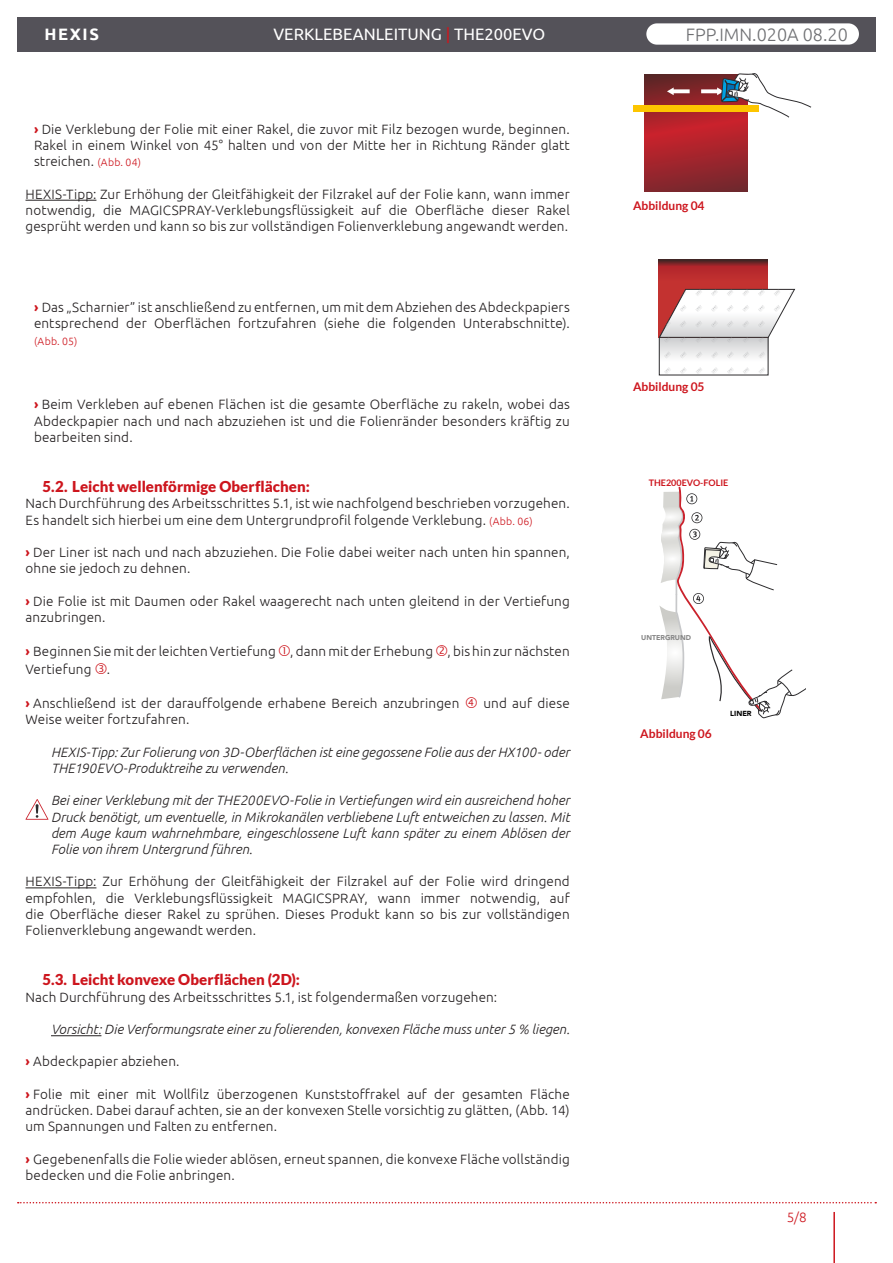
<style>
.page{position:relative;width:893px;height:1263px;background:#fff}
.page>*{position:absolute;margin:0;border:0;box-sizing:border-box;transform-origin:0 0}
.t1{font:300 18px "Ubuntu";color:#6f7073}
.t2{font:16.5px "Ubuntu";color:#fff}
.t3{font:700 16.5px "Ubuntu";letter-spacing:.1em;color:#fff}
.t4{font:900 15px "Lato";color:#cd151d}
.t5{font:300 13.5px/16.2px "Ubuntu";letter-spacing:.01em;color:#231f20}
.avertissement{font:italic 300 13.5px/16.2px "Ubuntu";color:#231f20}
.t6{font:300 13.5px "Ubuntu";color:#cd151d}
.légende{font:700 12px "Lato";color:#cd151d}
.t7{font:300 10.5px "Ubuntu";color:#cd151d}
.t8{font:700 9px "Lato";color:#cd151d}
.t9{font:900 7.35px "Avenir LT Std";color:#000}
.t10{font:900 7.05px "Avenir LT Std";color:#878787}
.s1{color:#cd151d}
.s2{font-weight:700;color:#cd151d}
.s3{font-size:10.5px;color:#cd151d}
</style>
<div class="page">
<svg style="left:18px;top:1202px;width:858px;height:1px"></svg>
<hr style="left:833px;top:1212px;width:2px;height:51px;background:#cd151d">
<div style="left:17px;top:17px;width:859px;height:34px;background:#545259"></div>
<hr style="left:26px;top:200px;width:70px;height:1px;background:#231f20">
<hr style="left:26px;top:887px;width:70px;height:1px;background:#231f20">
<hr style="left:51px;top:1035px;width:50px;height:1px;background:#231f20">
<svg style="left:644px;top:75px;width:103px;height:116px;background:#9d252b"></svg>
<svg style="left:667px;top:87px;width:23px;height:8px"></svg>
<div style="left:633px;top:105px;width:125px;height:6px;background:#fdc500"></div>
<svg style="left:701px;top:73px;width:110px;height:45px"></svg>
<svg style="left:658px;top:260px;width:109px;height:77px"></svg>
<svg style="left:659px;top:273px;width:136px;height:101px"></svg>
<svg style="left:659px;top:486px;width:146px;height:232px"></svg>
<svg style="left:26px;top:799px;width:22px;height:21px"></svg>
<div style="left:646px;top:23px;width:213px;height:22px;background:#fff;border-radius:11px"></div>
<p class="t3" style="left:44px;top:25px;width:56px">HEXIS</p>
<p class="t2" style="left:273px;top:25px;width:273px">VERKLEBEANLEITUNG <span class="s1">|</span> THE200EVO</p>
<h1 class="t1" style="left:686px;top:24px;width:164px">FPP.IMN.020A 08.20</h1>
<p class="t5" style="left:34px;top:121px;width:537px;text-align:justify"><span class="s2">›</span> Die Verklebung der Folie mit einer Rakel, die zuvor mit Filz bezogen wurde, beginnen.<br>Rakel in einem Winkel von 45° halten und von der Mitte her in Richtung Ränder glatt streichen. <span class="s3">(Abb. 04)</span></p>
<p class="t5" style="left:26px;top:186px;width:546px;text-align:justify">HEXIS-Tipp: Zur Erhöhung der Gleitfähigkeit der Filzrakel auf der Folie kann, wann immer notwendig, die MAGICSPRAY-Verklebungsflüssigkeit auf die Oberfläche dieser Rakel gesprüht werden und kann so bis zur vollständigen Folienverklebung angewandt werden.</p>
<p class="t5" style="left:34px;top:299px;width:537px"><span class="s2">›</span> Das „Scharnier” ist anschließend zu entfernen, um mit dem Abziehen des Abdeckpapiers entsprechend der Oberflächen fortzufahren (siehe die folgenden Unterabschnitte).</p>
<p class="t7" style="left:34px;top:334px;width:45px">(Abb. 05)</p>
<p class="t5" style="left:34px;top:396px;width:537px;text-align:justify"><span class="s2">›</span> Beim Verkleben auf ebenen Flächen ist die gesamte Oberfläche zu rakeln, wobei das Abdeckpapier nach und nach abzuziehen ist und die Folienränder besonders kräftig zu bearbeiten sind.</p>
<p class="t4" style="left:43px;top:478px;width:269px">5.2. Leicht wellenförmige Oberflächen:</p>
<p class="t5" style="left:26px;top:495px;width:546px">Nach Durchführung des Arbeitsschrittes 5.1, ist wie nachfolgend beschrieben vorzugehen.<br>Es handelt sich hierbei um eine dem Untergrundprofil folgende Verklebung. <span class="s3">(Abb. 06)</span></p>
<p class="t5" style="left:26px;top:544px;width:546px"><span class="s2">›</span> Der Liner ist nach und nach abzuziehen. Die Folie dabei weiter nach unten hin spannen, ohne sie jedoch zu dehnen.</p>
<p class="t5" style="left:26px;top:592px;width:546px"><span class="s2">›</span> Die Folie ist mit Daumen oder Rakel waagerecht nach unten gleitend in der Vertiefung anzubringen.</p>
<p class="t5" style="left:26px;top:642px;width:546px;line-height:18px"><span class="s2">›</span> Beginnen Sie mit der leichten Vertiefung , dann mit der Erhebung , bis hin zur nächsten<br>Vertiefung .</p>
<p class="t5" style="left:26px;top:695px;width:435px"><span class="s2">›</span> Anschließend ist der darauffolgende erhabene Bereich anzubringen</p>
<p class="t5" style="left:483px;top:695px;width:88px">und auf diese</p>
<p class="t5" style="left:26px;top:711px;width:166px">Weise weiter fortzufahren.</p>
<p class="avertissement" style="left:51px;top:744px;width:520px">HEXIS-Tipp: Zur Folierung von 3D-Oberflächen ist eine gegossene Folie aus der HX100- oder<br>THE190EVO-Produktreihe zu verwenden.</p>
<p class="avertissement" style="left:51px;top:792px;width:520px;text-align:justify">Bei einer Verklebung mit der THE200EVO-Folie in Vertiefungen wird ein ausreichend hoher Druck benötigt, um eventuelle, in Mikrokanälen verbliebene Luft entweichen zu lassen. Mit dem Auge kaum wahrnehmbare, eingeschlossene Luft kann später zu einem Ablösen der Folie von ihrem Untergrund führen.</p>
<p class="t5" style="left:26px;top:873px;width:546px;text-align:justify">HEXIS-Tipp: Zur Erhöhung der Gleitfähigkeit der Filzrakel auf der Folie wird dringend empfohlen, die Verklebungsflüssigkeit MAGICSPRAY, wann immer notwendig, auf die Oberfläche dieser Rakel zu sprühen. Dieses Produkt kann so bis zur vollständigen Folienverklebung angewandt werden.</p>
<p class="t4" style="left:43px;top:971px;width:259px">5.3. Leicht konvexe Oberflächen (2D):</p>
<p class="t5" style="left:26px;top:988px;width:473px">Nach Durchführung des Arbeitsschrittes 5.1, ist folgendermaßen vorzugehen:</p>
<p class="avertissement" style="left:51px;top:1021px;width:520px">Vorsicht: Die Verformungsrate einer zu folierenden, konvexen Fläche muss unter 5 % liegen.</p>
<p class="t5" style="left:26px;top:1053px;width:156px"><span class="s2">›</span> Abdeckpapier abziehen.</p>
<p class="t5" style="left:26px;top:1086px;width:546px;text-align:justify"><span class="s2">›</span> Folie mit einer mit Wollfilz überzogenen Kunststoffrakel auf der gesamten Fläche andrücken. Dabei darauf achten, sie an der konvexen Stelle vorsichtig zu glätten, (Abb. 14) um Spannungen und Falten zu entfernen.</p>
<p class="t5" style="left:26px;top:1150px;width:546px"><span class="s2">›</span> Gegebenenfalls die Folie wieder ablösen, erneut spannen, die konvexe Fläche vollständig bedecken und die Folie anbringen.</p>
<p class="légende" style="left:633px;top:199px;width:73px">Abbildung 04</p>
<p class="légende" style="left:633px;top:380px;width:73px">Abbildung 05</p>
<p class="t8" style="left:649px;top:478px;width:81px">THE200EVO-FOLIE</p>
<p class="t10" style="left:641px;top:633px;width:51px">UNTERGRUND</p>
<p class="légende" style="left:640px;top:727px;width:73px">Abbildung 06</p>
<p class="t9" style="left:730px;top:709px;width:23px">LINER</p>
<p class="t6" style="left:787px;top:1209px;width:22px">5/8</p>
</div>
